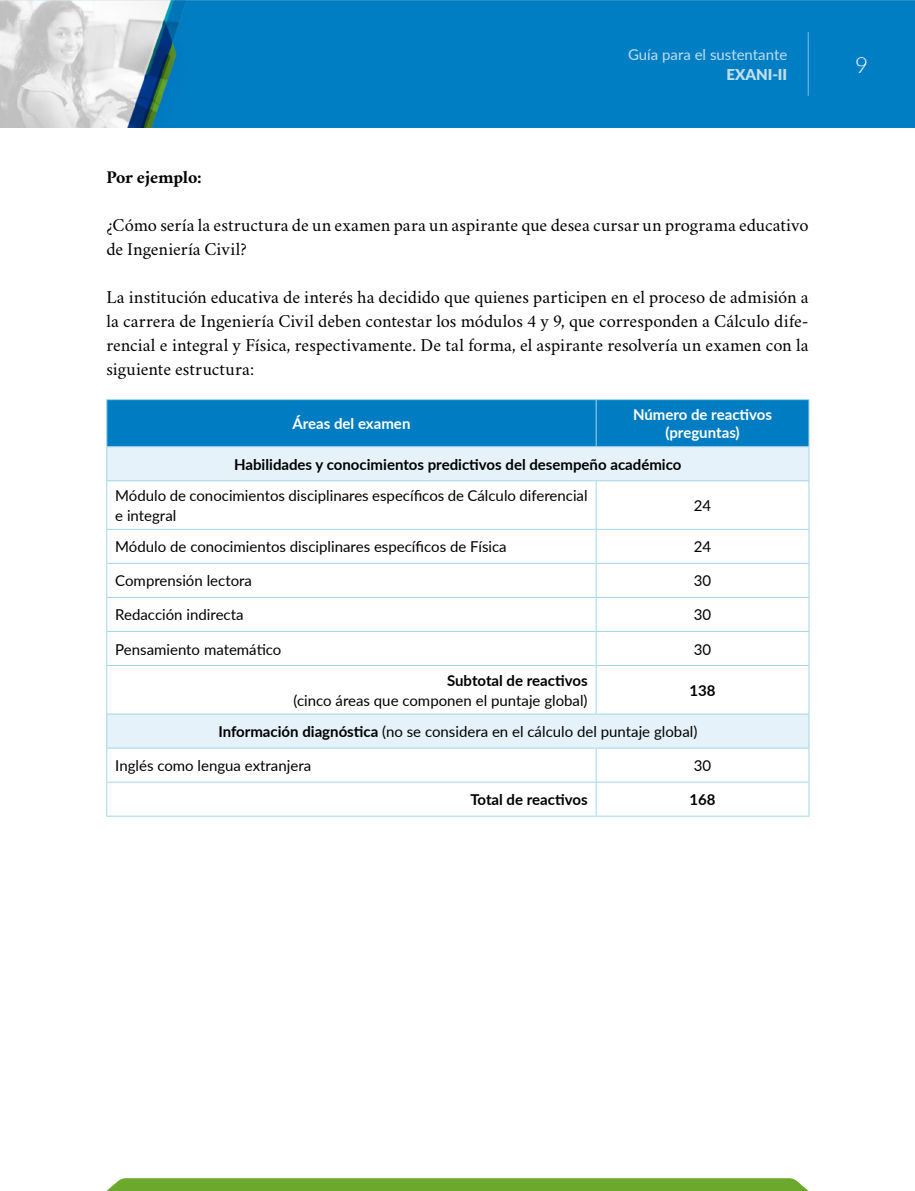
<style>
.page{position:relative;width:915px;height:1191px;background:#fff}
.page>*{position:absolute;margin:0;border:0;box-sizing:border-box;transform-origin:0 0}
.t1{font:300 22.5px "Lato";color:#fff}
.t2{font:18px/24px "Crimson";color:#000}
.t3{font:700 18px "Crimson";letter-spacing:-.01em;color:#000}
.t4{font:15px/19.5px "Lato";color:#000}
.t5{font:700 15px "Lato";color:#000}
.t6{font:700 15px/18px "Lato";color:#fff;text-align:center}
.t7{font:15px "Lato";color:#fff}
.t8{font:900 15px "Lato";color:#fff}
.s1{font-weight:700}
</style>
<div class="page">
<img style="left:0;top:0;width:914px;height:128px">
<hr style="left:807px;top:32px;width:1px;height:63px;background:#fff">
<svg style="left:106px;top:1178px;width:702px;height:13px;background:#70ab33"></svg>
<div style="left:107px;top:400px;width:701px;height:46px;background:#007dc2"></div>
<svg style="left:107px;top:447px;width:701px;height:300px"></svg>
<hr style="left:595px;top:400px;width:1px;height:46px;background:#a2d5ec">
<hr style="left:106px;top:480px;width:490px;height:1px;background:#a2d5ec">
<hr style="left:596px;top:480px;width:213px;height:1px;background:#a2d5ec">
<hr style="left:595px;top:481px;width:1px;height:48px;background:#a2d5ec">
<hr style="left:106px;top:529px;width:490px;height:1px;background:#a2d5ec">
<hr style="left:596px;top:529px;width:213px;height:1px;background:#a2d5ec">
<hr style="left:595px;top:530px;width:1px;height:33px;background:#a2d5ec">
<hr style="left:106px;top:563px;width:490px;height:1px;background:#a2d5ec">
<hr style="left:596px;top:563px;width:213px;height:1px;background:#a2d5ec">
<hr style="left:595px;top:564px;width:1px;height:33px;background:#a2d5ec">
<hr style="left:106px;top:597px;width:490px;height:1px;background:#a2d5ec">
<hr style="left:596px;top:597px;width:213px;height:1px;background:#a2d5ec">
<hr style="left:595px;top:598px;width:1px;height:33px;background:#a2d5ec">
<hr style="left:106px;top:631px;width:490px;height:1px;background:#a2d5ec">
<hr style="left:596px;top:631px;width:213px;height:1px;background:#a2d5ec">
<hr style="left:595px;top:632px;width:1px;height:33px;background:#a2d5ec">
<hr style="left:106px;top:665px;width:490px;height:1px;background:#a2d5ec">
<hr style="left:596px;top:665px;width:213px;height:1px;background:#a2d5ec">
<hr style="left:595px;top:666px;width:1px;height:47px;background:#a2d5ec">
<hr style="left:106px;top:747px;width:490px;height:1px;background:#a2d5ec">
<hr style="left:596px;top:747px;width:213px;height:1px;background:#a2d5ec">
<hr style="left:595px;top:748px;width:1px;height:33px;background:#a2d5ec">
<hr style="left:106px;top:781px;width:490px;height:1px;background:#a2d5ec">
<hr style="left:596px;top:781px;width:213px;height:1px;background:#a2d5ec">
<hr style="left:595px;top:782px;width:1px;height:33px;background:#a2d5ec">
<hr style="left:106px;top:447px;width:1px;height:33px;background:#a2d5ec">
<hr style="left:808px;top:447px;width:1px;height:33px;background:#a2d5ec">
<hr style="left:106px;top:481px;width:1px;height:48px;background:#a2d5ec">
<hr style="left:808px;top:481px;width:1px;height:48px;background:#a2d5ec">
<hr style="left:106px;top:530px;width:1px;height:33px;background:#a2d5ec">
<hr style="left:808px;top:530px;width:1px;height:33px;background:#a2d5ec">
<hr style="left:106px;top:564px;width:1px;height:33px;background:#a2d5ec">
<hr style="left:808px;top:564px;width:1px;height:33px;background:#a2d5ec">
<hr style="left:106px;top:598px;width:1px;height:33px;background:#a2d5ec">
<hr style="left:808px;top:598px;width:1px;height:33px;background:#a2d5ec">
<hr style="left:106px;top:632px;width:1px;height:33px;background:#a2d5ec">
<hr style="left:808px;top:632px;width:1px;height:33px;background:#a2d5ec">
<hr style="left:106px;top:666px;width:1px;height:47px;background:#a2d5ec">
<hr style="left:808px;top:666px;width:1px;height:47px;background:#a2d5ec">
<hr style="left:106px;top:714px;width:1px;height:33px;background:#a2d5ec">
<hr style="left:808px;top:714px;width:1px;height:33px;background:#a2d5ec">
<hr style="left:106px;top:748px;width:1px;height:33px;background:#a2d5ec">
<hr style="left:808px;top:748px;width:1px;height:33px;background:#a2d5ec">
<hr style="left:106px;top:782px;width:1px;height:33px;background:#a2d5ec">
<hr style="left:808px;top:782px;width:1px;height:33px;background:#a2d5ec">
<hr style="left:106px;top:815px;width:490px;height:1px;background:#a2d5ec">
<hr style="left:596px;top:815px;width:213px;height:1px;background:#a2d5ec">
<hr style="left:106px;top:399px;width:490px;height:1px;background:#a2d5ec">
<hr style="left:106px;top:400px;width:1px;height:46px;background:#a2d5ec">
<hr style="left:596px;top:399px;width:213px;height:1px;background:#a2d5ec">
<hr style="left:808px;top:400px;width:1px;height:46px;background:#a2d5ec">
<hr style="left:106px;top:446px;width:490px;height:1px;background:#a2d5ec">
<hr style="left:596px;top:446px;width:213px;height:1px;background:#a2d5ec">
<hr style="left:106px;top:713px;width:490px;height:1px;background:#a2d5ec">
<hr style="left:596px;top:713px;width:213px;height:1px;background:#a2d5ec">
<p class="t7" style="left:627px;top:44px;width:161px">Guía para el sustentante</p>
<p class="t8" style="left:726px;top:63px;width:62px">EXANI-II</p>
<p class="t3" style="left:106px;top:164px;width:97px">Por ejemplo:</p>
<p class="t2" style="left:106px;top:212px;width:703px">¿Cómo sería la estructura de un examen para un aspirante que desea cursar un programa educativo de Ingeniería Civil?</p>
<p class="t2" style="left:106px;top:284px;width:703px;text-align:justify">La institución educativa de interés ha decidido que quienes participen en el proceso de admisión a la carrera de Ingeniería Civil deben contestar los módulos 4 y 9, que corresponden a Cálculo dife&shy;rencial e integral y Física, respectivamente. De tal forma, el aspirante resolvería un examen con la siguiente estructura:</p>
<p class="t6" style="left:292px;top:414px;width:119px">Áreas del examen</p>
<p class="t6" style="left:632px;top:405px;width:141px">Número de reactivos (preguntas)</p>
<p class="t5" style="left:234px;top:453px;width:449px">Habilidades y conocimientos predictivos del desempeño académico</p>
<p class="t4" style="left:115px;top:485px;width:473px">Módulo de conocimientos disciplinares específicos de Cálculo diferencial e integral</p>
<p class="t4" style="left:693px;top:495px;width:19px">24</p>
<p class="t4" style="left:115px;top:536px;width:393px">Módulo de conocimientos disciplinares específicos de Física</p>
<p class="t4" style="left:693px;top:536px;width:19px">24</p>
<p class="t4" style="left:115px;top:570px;width:138px">Comprensión lectora</p>
<p class="t4" style="left:693px;top:570px;width:19px">30</p>
<p class="t4" style="left:115px;top:604px;width:130px">Redacción indirecta</p>
<p class="t4" style="left:693px;top:604px;width:19px">30</p>
<p class="t4" style="left:115px;top:638px;width:168px">Pensamiento matemático</p>
<p class="t4" style="left:693px;top:638px;width:19px">30</p>
<p class="t5" style="left:447px;top:669px;width:142px">Subtotal de reactivos</p>
<p class="t4" style="left:293px;top:689px;width:295px">(cinco áreas que componen el puntaje global)</p>
<p class="t5" style="left:689px;top:679px;width:28px">138</p>
<p class="t4" style="left:218px;top:721px;width:480px"><span class="s1">Información diagnóstica</span> (no se considera en el cálculo del puntaje global)</p>
<p class="t4" style="left:115px;top:755px;width:197px">Inglés como lengua extranjera</p>
<p class="t4" style="left:693px;top:755px;width:19px">30</p>
<p class="t5" style="left:470px;top:788px;width:119px">Total de reactivos</p>
<p class="t5" style="left:689px;top:788px;width:28px">168</p>
<p class="t1" style="left:854px;top:49px;width:15px">9</p>
</div>
